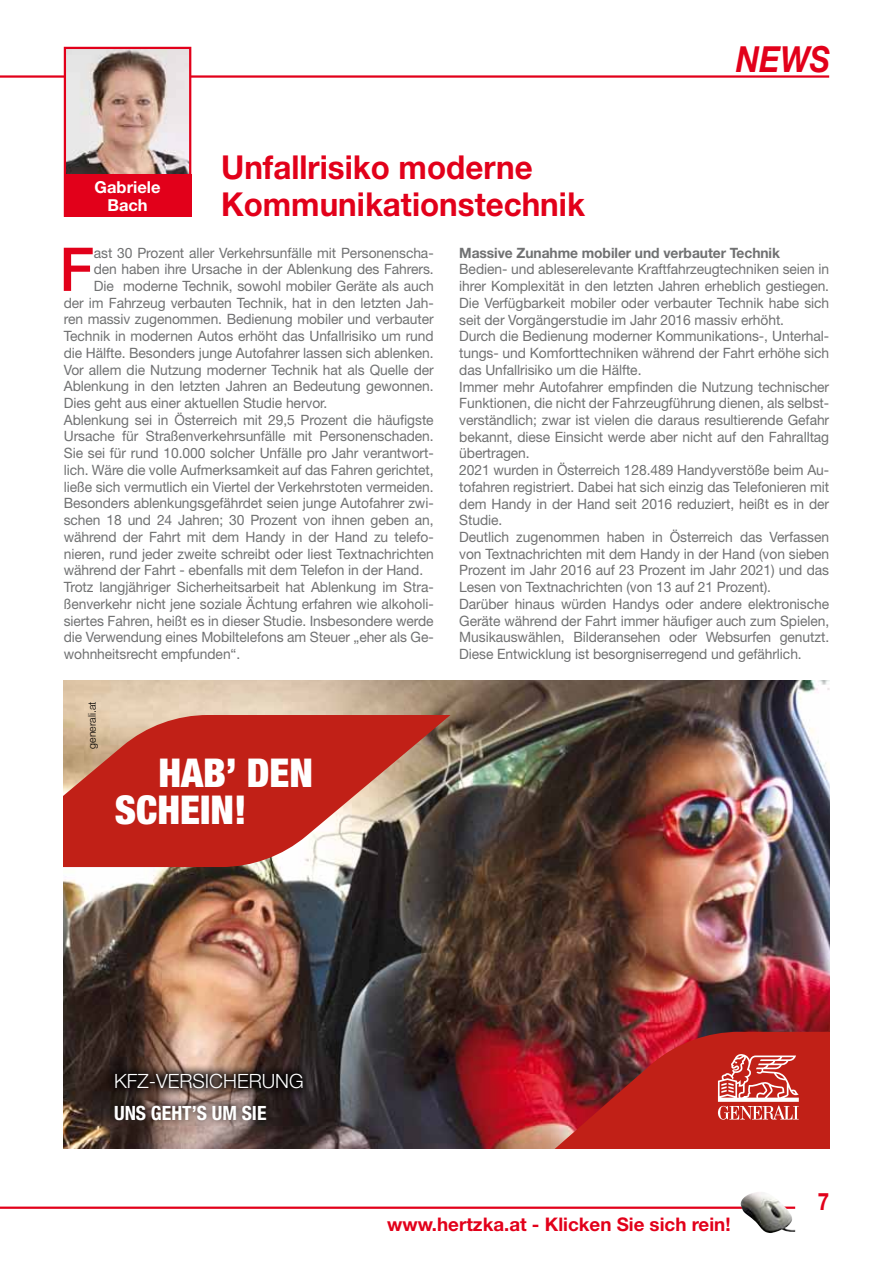
<style>
.page{position:relative;width:893px;height:1263px;background:#fff}
.page>*{position:absolute;margin:0;border:0;box-sizing:border-box;transform-origin:0 0}
.t1{font:500 60.45px "Helvetica Neue";color:#e2001a}
.t2{font:900 condensed 39.75px/36.9px "Helvetica Neue LT Std";color:#fff}
.t3{font:italic 700 36px "Helvetica Neue";color:#e2001a;scale:.87 1}
.t4{font:700 33px/37.5px "Helvetica Neue";color:#e2001a;scale:.95 1}
.t5{font:700 24px "Helvetica Neue";color:#e2001a;scale:.85 1}
.t6{font:300 19.65px "Helvetica Neue LT Std";color:#fff}
.t7{font:700 condensed 19.65px "Helvetica Neue LT Std";color:#fff}
.t8{font:700 18.75px "Helvetica Neue";color:#e2001a}
.t9{font:700 16.5px/18px "Helvetica Neue";color:#fff;text-align:center}
.t10{font:14.25px/16.6px "Helvetica Neue";letter-spacing:-.005em;color:#707172}
.t11{font:700 14.25px "Helvetica Neue";letter-spacing:-.005em;color:#707172}
.t12{font:300 10.65px "Helvetica Neue LT Std";color:#000}
</style>
<div class="page">
<hr style="left:0;top:1206px;width:795px;height:3px;background:#e2001a">
<hr style="left:0;top:75px;width:829px;height:3px;background:#e2001a">
<img style="left:741px;top:1192px;width:19px;height:32px">
<img style="left:64px;top:680px;width:765px;height:468px">
<svg style="left:541px;top:1032px;width:288px;height:116px;background:#b42f2b"></svg>
<div style="left:105px;top:1063px;width:208px;height:35px;background:#000;opacity:.9"></div>
<svg style="left:64px;top:715px;width:386px;height:152px;background:#b9463a"></svg>
<div style="left:107px;top:1097px;width:167px;height:31px;background:#000;opacity:.9"></div>
<img style="left:67px;top:50px;width:121px;height:124px">
<div style="left:64px;top:47px;width:127px;height:170px;border:2px solid #e2001a"></div>
<div style="left:64px;top:174px;width:127px;height:43px;background:#e2001a"></div>
<p class="t9" style="left:95px;top:177px;width:67px">Gabriele<br>Bach</p>
<h3 class="t4" style="left:221px;top:148px;width:384px">Unfallrisiko moderne<br>Kommunikationstechnik</h3>
<h3 class="t3" style="left:736px;top:37px;width:109px">NEWS</h3>
<h1 class="t1" style="left:59px;top:233px;width:36px">F</h1>
<p class="t10" style="left:94px;top:244px;width:341px">ast 30 Prozent aller Verkehrsunfälle mit Personenscha-</p>
<p class="t10" style="left:94px;top:261px;width:341px">den haben ihre Ursache in der Ablenkung des Fahrers.</p>
<p class="t10" style="left:94px;top:277px;width:341px">Die moderne Technik, sowohl mobiler Geräte als auch</p>
<p class="t10" style="left:64px;top:294px;width:371px">der im Fahrzeug verbauten Technik, hat in den letzten Jah-</p>
<p class="t10" style="left:64px;top:311px;width:371px">ren massiv zugenommen. Bedienung mobiler und verbauter</p>
<p class="t10" style="left:64px;top:327px;width:371px">Technik in modernen Autos erhöht das Unfallrisiko um rund</p>
<p class="t10" style="left:64px;top:344px;width:371px">die Hälfte. Besonders junge Autofahrer lassen sich ablenken.</p>
<p class="t10" style="left:64px;top:361px;width:371px">Vor allem die Nutzung moderner Technik hat als Quelle der</p>
<p class="t10" style="left:64px;top:378px;width:371px">Ablenkung in den letzten Jahren an Bedeutung gewonnen.</p>
<p class="t10" style="left:64px;top:394px;width:265px">Dies geht aus einer aktuellen Studie hervor.</p>
<p class="t10" style="left:64px;top:411px;width:371px">Ablenkung sei in Österreich mit 29,5 Prozent die häufigste</p>
<p class="t10" style="left:64px;top:428px;width:371px">Ursache für Straßenverkehrsunfälle mit Personenschaden.</p>
<p class="t10" style="left:64px;top:445px;width:371px">Sie sei für rund 10.000 solcher Unfälle pro Jahr verantwort-</p>
<p class="t10" style="left:64px;top:461px;width:371px">lich. Wäre die volle Aufmerksamkeit auf das Fahren gerichtet,</p>
<p class="t10" style="left:64px;top:478px;width:371px">ließe sich vermutlich ein Viertel der Verkehrstoten vermeiden.</p>
<p class="t10" style="left:64px;top:495px;width:371px">Besonders ablenkungsgefährdet seien junge Autofahrer zwi-</p>
<p class="t10" style="left:64px;top:511px;width:371px">schen 18 und 24 Jahren; 30 Prozent von ihnen geben an,</p>
<p class="t10" style="left:64px;top:528px;width:371px">während der Fahrt mit dem Handy in der Hand zu telefo-</p>
<p class="t10" style="left:64px;top:545px;width:371px">nieren, rund jeder zweite schreibt oder liest Textnachrichten</p>
<p class="t10" style="left:64px;top:562px;width:361px">während der Fahrt - ebenfalls mit dem Telefon in der Hand.</p>
<p class="t10" style="left:64px;top:578px;width:371px">Trotz langjähriger Sicherheitsarbeit hat Ablenkung im Stra-</p>
<p class="t10" style="left:64px;top:595px;width:371px">ßenverkehr nicht jene soziale Ächtung erfahren wie alkoholi-</p>
<p class="t10" style="left:64px;top:612px;width:371px">siertes Fahren, heißt es in dieser Studie. Insbesondere werde</p>
<p class="t10" style="left:64px;top:629px;width:371px">die Verwendung eines Mobiltelefons am Steuer „eher als Ge-</p>
<p class="t10" style="left:64px;top:645px;width:178px">wohnheitsrecht empfunden“.</p>
<p class="t12" style="left:86px;top:749px;width:48px;rotate:-90deg">generali.at</p>
<h2 class="t2" style="left:115px;top:753px;width:200px;text-indent:44px">HAB’ DEN<br>SCHEIN!</h2>
<p class="t11" style="left:459px;top:244px;width:322px">Massive Zunahme mobiler und verbauter Technik</p>
<p class="t10" style="left:459px;top:261px;width:371px">Bedien- und ableserelevante Kraftfahrzeugtechniken seien in ihrer Komplexität in den letzten Jahren erheblich gestiegen.<br>Die Verfügbarkeit mobiler oder verbauter Technik habe sich seit der Vorgängerstudie im Jahr 2016 massiv erhöht.<br>Durch die Bedienung moderner Kommunikations-, Unterhal&shy;tungs- und Komforttechniken während der Fahrt erhöhe sich das Unfallrisiko um die Hälfte.<br>Immer mehr Autofahrer empfinden die Nutzung technischer Funktionen, die nicht der Fahrzeugführung dienen, als selbst&shy;verständlich; zwar ist vielen die daraus resultierende Gefahr bekannt, diese Einsicht werde aber nicht auf den Fahralltag übertragen.<br>2021 wurden in Österreich 128.489 Handyverstöße beim Au&shy;tofahren registriert. Dabei hat sich einzig das Telefonieren mit dem Handy in der Hand seit 2016 reduziert, heißt es in der Studie.<br>Deutlich zugenommen haben in Österreich das Verfassen von Textnachrichten mit dem Handy in der Hand (von sieben Prozent im Jahr 2016 auf 23 Prozent im Jahr 2021) und das Lesen von Textnachrichten (von 13 auf 21 Prozent).<br>Darüber hinaus würden Handys oder andere elektronische Geräte während der Fahrt immer häufiger auch zum Spielen, Musikauswählen, Bilderansehen oder Websurfen genutzt.<br>Diese Entwicklung ist besorgniserregend und gefährlich.</p>
<h3 class="t6" style="left:114px;top:1069px;width:191px">KFZ-VERSICHERUNG</h3>
<h3 class="t7" style="left:114px;top:1101px;width:154px">UNS GEHT’S UM SIE</h3>
<h3 class="t5" style="left:818px;top:1186px;width:15px">7</h3>
<h3 class="t8" style="left:387px;top:1212px;width:345px">www.hertzka.at - Klicken Sie sich rein!</h3>
</div>
